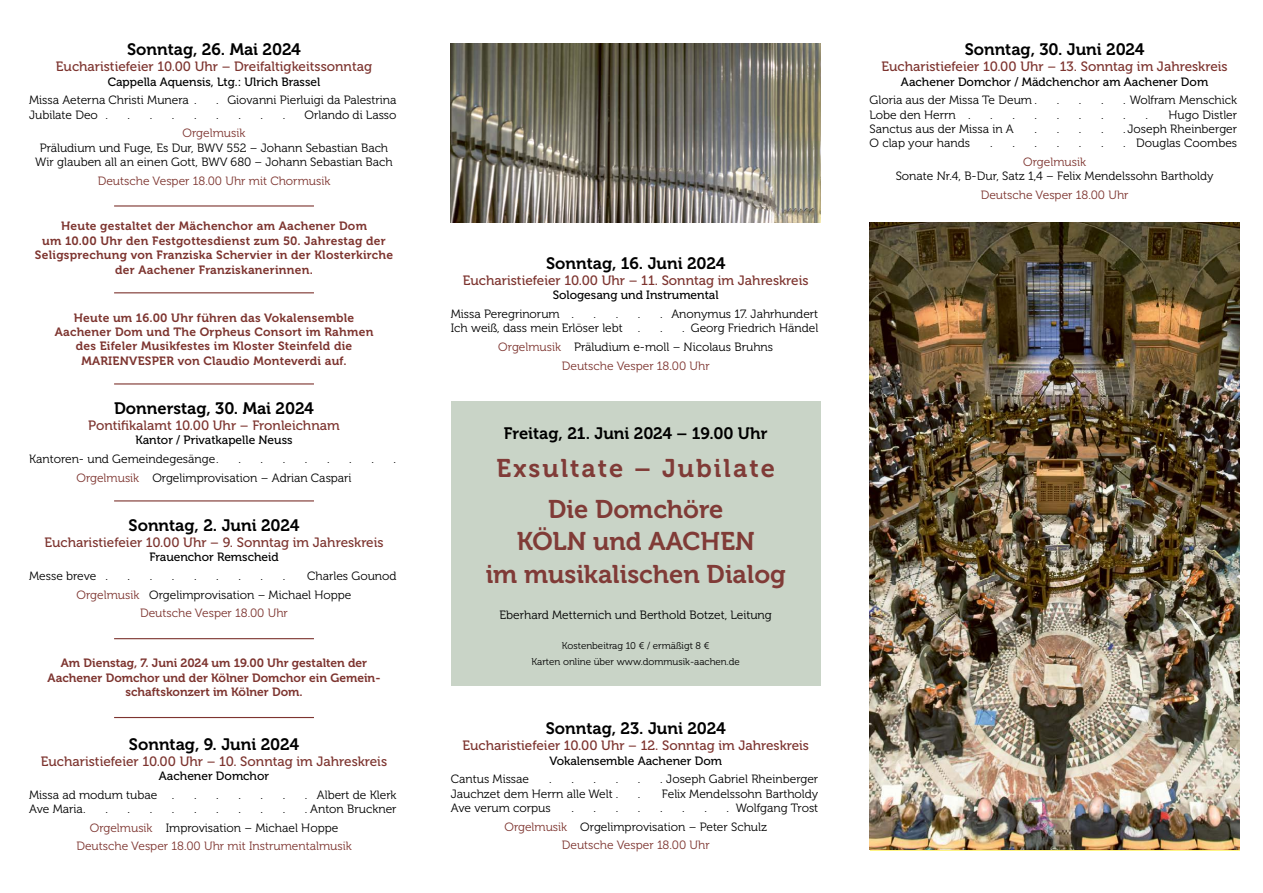
<style>
.page{position:relative;width:1263px;height:893px;background:#fff}
.page>*{position:absolute;margin:0;border:0;box-sizing:border-box;transform-origin:0 0}
.t1{font:25.5px/32.5px "Museo 700";color:#803b37;text-align:center}
.t2{font:25.5px/41px "Museo 700";letter-spacing:.08em;color:#803b37;text-align:center}
.t3{font:16.5px "Museo 700";color:#000}
.t4{font:13.5px "Museo 500";color:#7d342f}
.t5{font:12px/14.4px "Museo 300";color:#000;text-align:center}
.t6{font:12px/14.4px "Museo 700";letter-spacing:.02em;color:#7d342f;text-align:center}
.t7{font:12px "Museo 500";color:#000}
.t8{font:12px "Museo 300";color:#7d342f}
.t9{font:12px/14.4px "Museo 700";color:#7d342f;text-align:center}
.t10{font:9.75px/15.9px "Museo 300";color:#000;text-align:center}
.s1{color:#7d342f}
</style>
<div class="page">
<hr style="left:114px;top:205px;width:200px;height:2px;background:#7d342f">
<hr style="left:114px;top:292px;width:200px;height:1px;background:#7d342f">
<hr style="left:114px;top:383px;width:200px;height:1px;background:#7d342f">
<hr style="left:114px;top:500px;width:200px;height:1px;background:#7d342f">
<hr style="left:114px;top:638px;width:200px;height:1px;background:#7d342f">
<hr style="left:114px;top:717px;width:200px;height:1px;background:#7d342f">
<div style="left:451px;top:401px;width:370px;height:284px;background:#c9d4c7"></div>
<img style="left:451px;top:44px;width:370px;height:179px">
<img style="left:870px;top:223px;width:369px;height:627px">
<h2 class="t3" style="left:127px;top:40px;width:175px">Sonntag, 26. Mai 2024</h2>
<p class="t4" style="left:56px;top:59px;width:318px">Eucharistiefeier 10.00 Uhr – Dreifaltigkeitssonntag</p>
<p class="t7" style="left:108px;top:75px;width:214px">Cappella Aquensis, Ltg.: Ulrich Brassel</p>
<p class="t5" style="left:29px;top:93px;width:161px">Missa Aeterna Christi Munera</p>
<p class="t5" style="left:227px;top:93px;width:171px">Giovanni Pierluigi da Palestrina</p>
<p class="t5" style="left:29px;top:107px;width:70px">Jubilate Deo</p>
<p class="t5" style="left:305px;top:107px;width:93px">Orlando di Lasso</p>
<p class="t8" style="left:183px;top:127px;width:64px">Orgelmusik</p>
<p class="t5" style="left:35px;top:141px;width:359px">Präludium und Fuge, Es Dur, BWV 552 – Johann Sebastian Bach<br>Wir glauben all an einen Gott, BWV 680 – Johann Sebastian Bach</p>
<p class="t8" style="left:98px;top:174px;width:234px">Deutsche Vesper 18 00 Uhr mit Chormusik</p>
<p class="t6" style="left:35px;top:219px;width:360px">Heute gestaltet der Mächenchor am Aachener Dom<br>um 10.00 Uhr den Festgottesdienst zum 50. Jahrestag der Seligsprechung von Franziska Schervier in der Klosterkirche der Aachener Franziskanerinnen.</p>
<p class="t6" style="left:55px;top:310px;width:320px">Heute um 16.00 Uhr führen das Vokalensemble Aachener Dom und The Orpheus Consort im Rahmen des Eifeler Musikfestes im Kloster Steinfeld die MARIENVESPER von Claudio Monteverdi auf.</p>
<h2 class="t3" style="left:114px;top:399px;width:201px">Donnerstag, 30. Mai 2024</h2>
<p class="t4" style="left:88px;top:418px;width:253px">Pontifikalamt 10.00 Uhr – Fronleichnam</p>
<p class="t7" style="left:135px;top:434px;width:159px">Kantor / Privatkapelle Neuss</p>
<p class="t5" style="left:76px;top:450px;width:277px;line-height:18.6px;text-align:left;text-indent:-47px">Kantoren- und Gemeindegesänge<br><span class="s1">Orgelmusik</span> Orgelimprovisation – Adrian Caspari</p>
<h2 class="t3" style="left:129px;top:516px;width:172px">Sonntag, 2. Juni 2024</h2>
<p class="t4" style="left:44px;top:535px;width:341px">Eucharistiefeier 10.00 Uhr – 9. Sonntag im Jahreskreis</p>
<p class="t7" style="left:149px;top:551px;width:131px">Frauenchor Remscheid</p>
<p class="t5" style="left:29px;top:569px;width:69px">Messe breve</p>
<p class="t5" style="left:307px;top:569px;width:91px">Charles Gounod</p>
<p class="t5" style="left:77px;top:588px;width:276px"><span class="s1">Orgelmusik</span> Orgelimprovisation – Michael Hoppe</p>
<p class="t8" style="left:140px;top:607px;width:149px">Deutsche Vesper 18 00 Uhr</p>
<p class="t9" style="left:48px;top:656px;width:334px">Am Dienstag, 7. Juni 2024 um 19.00 Uhr gestalten der<br>Aachener Domchor und der Kölner Domchor ein Gemein&shy;schaftskonzert im Kölner Dom.</p>
<h2 class="t3" style="left:129px;top:735px;width:172px">Sonntag, 9. Juni 2024</h2>
<p class="t4" style="left:41px;top:754px;width:348px">Eucharistiefeier 10.00 Uhr – 10. Sonntag im Jahreskreis</p>
<p class="t7" style="left:159px;top:769px;width:112px">Aachener Domchor</p>
<p class="t5" style="left:29px;top:788px;width:130px">Missa ad modum tubae</p>
<p class="t5" style="left:317px;top:788px;width:81px">Albert de Klerk</p>
<p class="t5" style="left:29px;top:802px;width:55px">Ave Maria</p>
<p class="t5" style="left:310px;top:802px;width:88px">Anton Bruckner</p>
<p class="t5" style="left:90px;top:821px;width:250px"><span class="s1">Orgelmusik</span> Improvisation – Michael Hoppe</p>
<p class="t8" style="left:76px;top:840px;width:277px">Deutsche Vesper 18 00 Uhr mit Instrumentalmusik</p>
<h2 class="t3" style="left:546px;top:254px;width:181px">Sonntag, 16. Juni 2024</h2>
<p class="t4" style="left:463px;top:273px;width:347px">Eucharistiefeier 10.00 Uhr – 11. Sonntag im Jahreskreis</p>
<p class="t7" style="left:553px;top:288px;width:167px">Sologesang und Instrumental</p>
<p class="t5" style="left:451px;top:307px;width:111px">Missa Peregrinorum</p>
<p class="t5" style="left:671px;top:307px;width:148px">Anonymus 17 Jahrhundert</p>
<p class="t5" style="left:451px;top:321px;width:174px">Ich weiß, dass mein Erlöser lebt</p>
<p class="t5" style="left:691px;top:321px;width:129px">Georg Friedrich Händel</p>
<p class="t5" style="left:498px;top:340px;width:276px"><span class="s1">Orgelmusik</span> Präludium e-moll – Nicolaus Bruhns</p>
<p class="t8" style="left:562px;top:359px;width:149px">Deutsche Vesper 18 00 Uhr</p>
<h2 class="t3" style="left:504px;top:424px;width:265px">Freitag, 21. Juni 2024 – 19.00 Uhr</h2>
<h1 class="t2" style="left:497px;top:448px;width:280px">Exsultate – Jubilate<br>Die Domchöre</h1>
<h1 class="t1" style="left:486px;top:526px;width:302px">KÖLN und AACHEN<br>im musikalischen Dialog</h1>
<p class="t5" style="left:500px;top:608px;width:274px">Eberhard Metternich und Berthold Botzet, Leitung</p>
<p class="t10" style="left:531px;top:638px;width:210px">Kostenbeitrag 10 € / ermäßigt 8 €<br>Karten online über www dommusik-aachen de</p>
<h2 class="t3" style="left:546px;top:719px;width:182px">Sonntag, 23. Juni 2024</h2>
<p class="t4" style="left:462px;top:738px;width:348px">Eucharistiefeier 10.00 Uhr – 12. Sonntag im Jahreskreis</p>
<p class="t7" style="left:549px;top:754px;width:174px">Vokalensemble Aachener Dom</p>
<p class="t5" style="left:451px;top:772px;width:80px">Cantus Missae</p>
<p class="t5" style="left:666px;top:772px;width:154px">Joseph Gabriel Rheinberger</p>
<p class="t5" style="left:451px;top:786px;width:164px">Jauchzet dem Herrn alle Welt</p>
<p class="t5" style="left:662px;top:786px;width:158px">Felix Mendelssohn Bartholdy</p>
<p class="t5" style="left:451px;top:801px;width:102px">Ave verum corpus</p>
<p class="t5" style="left:736px;top:801px;width:84px">Wolfgang Trost</p>
<p class="t5" style="left:504px;top:820px;width:264px"><span class="s1">Orgelmusik</span> Orgelimprovisation – Peter Schulz</p>
<p class="t8" style="left:562px;top:839px;width:149px">Deutsche Vesper 18 00 Uhr</p>
<h2 class="t3" style="left:965px;top:40px;width:181px">Sonntag, 30. Juni 2024</h2>
<p class="t4" style="left:881px;top:59px;width:348px">Eucharistiefeier 10.00 Uhr – 13. Sonntag im Jahreskreis</p>
<p class="t7" style="left:901px;top:75px;width:309px">Aachener Domchor / Mädchenchor am Aachener Dom</p>
<p class="t5" style="left:870px;top:93px;width:164px">Gloria aus der Missa Te Deum</p>
<p class="t5" style="left:1130px;top:93px;width:109px">Wolfram Menschick</p>
<p class="t5" style="left:870px;top:107px;width:88px">Lobe den Herrn</p>
<p class="t5" style="left:1168px;top:107px;width:70px">Hugo Distler</p>
<p class="t5" style="left:870px;top:122px;width:146px">Sanctus aus der Missa in A</p>
<p class="t5" style="left:1127px;top:122px;width:111px">Joseph Rheinberger</p>
<p class="t5" style="left:870px;top:136px;width:102px">O clap your hands</p>
<p class="t5" style="left:1136px;top:136px;width:103px">Douglas Coombes</p>
<p class="t8" style="left:1023px;top:155px;width:64px">Orgelmusik</p>
<p class="t5" style="left:896px;top:169px;width:319px">Sonate Nr 4, B-Dur, Satz 1,4 – Felix Mendelssohn Bartholdy</p>
<p class="t8" style="left:981px;top:188px;width:149px">Deutsche Vesper 18 00 Uhr</p>
</div>
